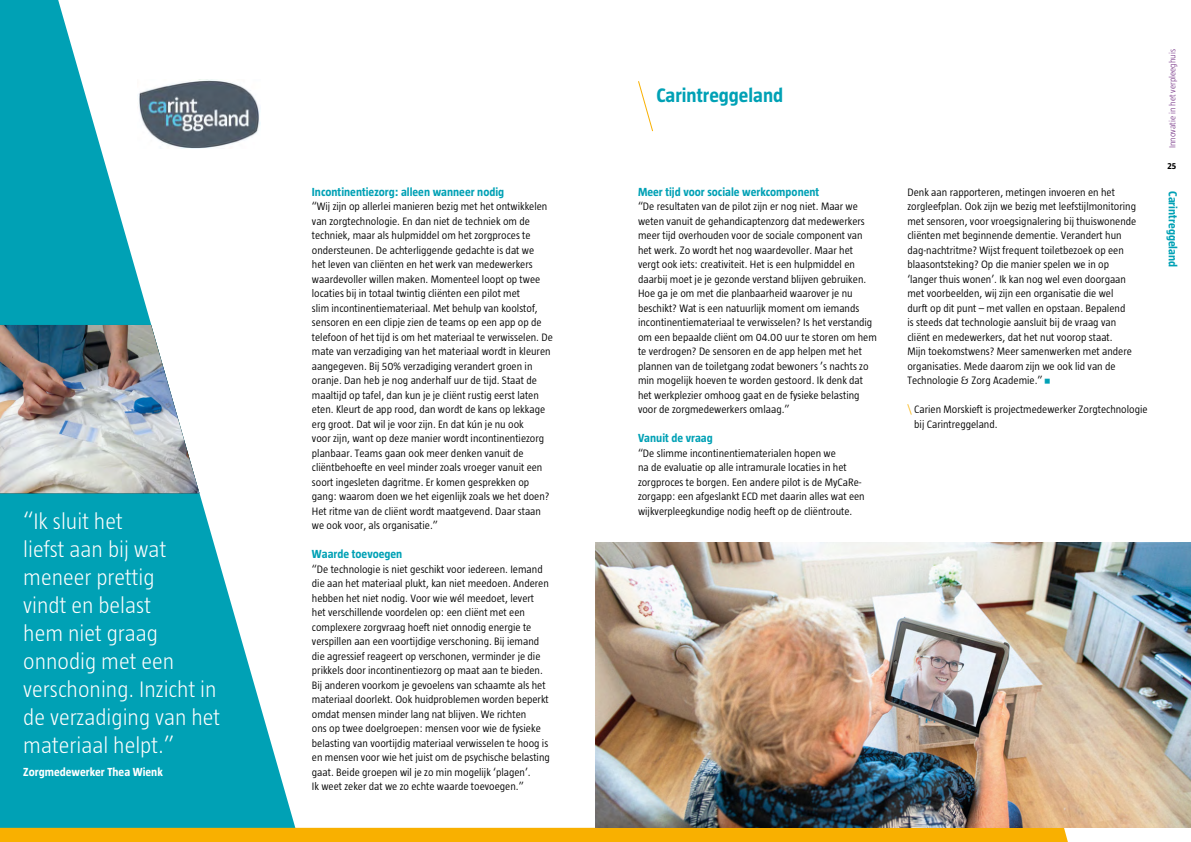
<style>
.page{position:relative;width:1191px;height:842px;background:#fff}
.page>*{position:absolute;margin:0;border:0;box-sizing:border-box;transform-origin:0 0}
.Quote_Klein{font:300 23px/28px "Taz";color:#fff}
.Organisatie{font:700 20px "Taz";color:#00a1b5}
.Kopje{font:700 12px "Taz";color:#00a1b5}
.Quote_Klein-2{font:700 12px "Taz";color:#fff}
.Brood{font:300 11px/14.5px "Taz";color:#000}
.t1{font:300 9px "Taz";color:#681f79}
.t2{font:700 9px "Taz";color:#000}
.s1{font-family:"ASD Formfont";font-weight:400;color:#00a1b5}
.s2{color:#f9b000}
</style>
<div class="page">
<svg style="left:0;top:0;width:302px;height:828px;fill:#00a1b5"></svg>
<div style="left:0;top:828px;width:1068px;height:14px;background:#f9b000"></div>
<img style="left:0;top:325px;width:199px;height:168px">
<img style="left:595px;top:542px;width:596px;height:286px">
<svg style="left:638px;top:81px;width:15px;height:51px"></svg>
<img style="left:137px;top:80px;width:123px;height:68px">
<p class="Quote_Klein" style="left:23px;top:507px;width:198px">“Ik sluit het<br>liefst aan bij wat meneer prettig<br>vindt en belast<br>hem niet graag onnodig met een verschoning. Inzicht in de verzadiging van het materiaal helpt.”</p>
<p class="Quote_Klein-2" style="left:23px;top:765px;width:141px">Zorgmedewerker Thea Wienk</p>
<p class="Kopje" style="left:312px;top:185px;width:194px">Incontinentiezorg: alleen wanneer nodig</p>
<p class="Brood" style="left:312px;top:199px;width:242px">“Wij zijn op allerlei manieren bezig met het ontwikkelen van zorgtechnologie. En dan niet de techniek om de techniek, maar als hulpmiddel om het zorgproces te ondersteunen. De achterliggende gedachte is dat we<br>het leven van cliënten en het werk van medewerkers waardevoller willen maken. Momenteel loopt op twee locaties bij in totaal twintig cliënten een pilot met<br>slim incontinentiemateriaal. Met behulp van koolstof, sensoren en een clipje zien de teams op een app op de telefoon of het tijd is om het materiaal te verwisselen. De mate van verzadiging van het materiaal wordt in kleuren aangegeven. Bij 50% verzadiging verandert groen in oranje. Dan heb je nog anderhalf uur de tijd. Staat de maaltijd op tafel, dan kun je je cliënt rustig eerst laten eten. Kleurt de app rood, dan wordt de kans op lekkage erg groot. Dat wil je voor zijn. En dat kún je nu ook<br>voor zijn, want op deze manier wordt incontinentiezorg planbaar. Teams gaan ook meer denken vanuit de cliëntbehoefte en veel minder zoals vroeger vanuit een soort ingesleten dagritme. Er komen gesprekken op gang: waarom doen we het eigenlijk zoals we het doen?<br>Het ritme van de cliënt wordt maatgevend. Daar staan we ook voor, als organisatie.”</p>
<p class="Kopje" style="left:312px;top:547px;width:92px">Waarde toevoegen</p>
<p class="Brood" style="left:312px;top:561px;width:239px">“De technologie is niet geschikt voor iedereen. Iemand die aan het materiaal plukt, kan niet meedoen. Anderen hebben het niet nodig. Voor wie wél meedoet, levert het verschillende voordelen op: een cliënt met een complexere zorgvraag hoeft niet onnodig energie te verspillen aan een voortijdige verschoning. Bij iemand die agressief reageert op verschonen, verminder je die prikkels door incontinentiezorg op maat aan te bieden.<br>Bij anderen voorkom je gevoelens van schaamte als het materiaal doorlekt. Ook huidproblemen worden beperkt omdat mensen minder lang nat blijven. We richten<br>ons op twee doelgroepen: mensen voor wie de fysieke belasting van voortijdig materiaal verwisselen te hoog is en mensen voor wie het juist om de psychische belasting gaat. Beide groepen wil je zo min mogelijk ‘plagen’.<br>Ik weet zeker dat we zo echte waarde toevoegen.”</p>
<h3 class="Organisatie" style="left:656px;top:84px;width:128px">Carintreggeland</h3>
<p class="Kopje" style="left:638px;top:185px;width:183px">Meer tijd voor sociale werkcomponent</p>
<p class="Brood" style="left:638px;top:199px;width:240px">“De resultaten van de pilot zijn er nog niet. Maar we weten vanuit de gehandicaptenzorg dat medewerkers meer tijd overhouden voor de sociale component van het werk. Zo wordt het nog waardevoller. Maar het vergt ook iets: creativiteit. Het is een hulpmiddel en daarbij moet je je gezonde verstand blijven gebruiken.<br>Hoe ga je om met die planbaarheid waarover je nu beschikt? Wat is een natuurlijk moment om iemands incontinentiemateriaal te verwisselen? Is het verstandig om een bepaalde cliënt om 04.00 uur te storen om hem te verdrogen? De sensoren en de app helpen met het plannen van de toiletgang zodat bewoners ’s nachts zo min mogelijk hoeven te worden gestoord. Ik denk dat het werkplezier omhoog gaat en de fysieke belasting voor de zorgmedewerkers omlaag.”</p>
<p class="Kopje" style="left:638px;top:431px;width:76px">Vanuit de vraag</p>
<p class="Brood" style="left:638px;top:445px;width:228px">“De slimme incontinentiematerialen hopen we<br>na de evaluatie op alle intramurale locaties in het zorgproces te borgen. Een andere pilot is de MyCaRe&shy;zorgapp: een afgeslankt ECD met daarin alles wat een wijkverpleegkundige nodig heeft op de cliëntroute.</p>
<p class="Brood" style="left:907px;top:184px;width:230px">Denk aan rapporteren, metingen invoeren en het zorgleefplan. Ook zijn we bezig met leefstijlmonitoring met sensoren, voor vroegsignalering bij thuiswonende cliënten met beginnende dementie. Verandert hun dag-nachtritme? Wijst frequent toiletbezoek op een blaasontsteking? Op die manier spelen we in op ‘langer thuis wonen’. Ik kan nog wel even doorgaan met voorbeelden, wij zijn een organisatie die wel durft op dit punt – met vallen en opstaan. Bepalend<br>is steeds dat technologie aansluit bij de vraag van cliënt en medewerkers, dat het nut voorop staat.<br>Mijn toekomstwens? Meer samenwerken met andere organisaties. Mede daarom zijn we ook lid van de Technologie &amp; Zorg Academie.” <span class="s1">•</span></p>
<p class="Brood" style="left:914px;top:402px;width:235px;text-indent:-7px"><span class="s2">\</span> Carien Morskieft is projectmedewerker Zorgtechnologie bij Carintreggeland.</p>
<p class="t1" style="left:1167px;top:148px;width:100px;rotate:-90deg">Innovatie in het verpleeghuis</p>
<p class="t2" style="left:1167px;top:161px;width:10px">25</p>
<p class="Kopje" style="left:1179px;top:191px;width:78px;rotate:90deg">Carintreggeland</p>
</div>
